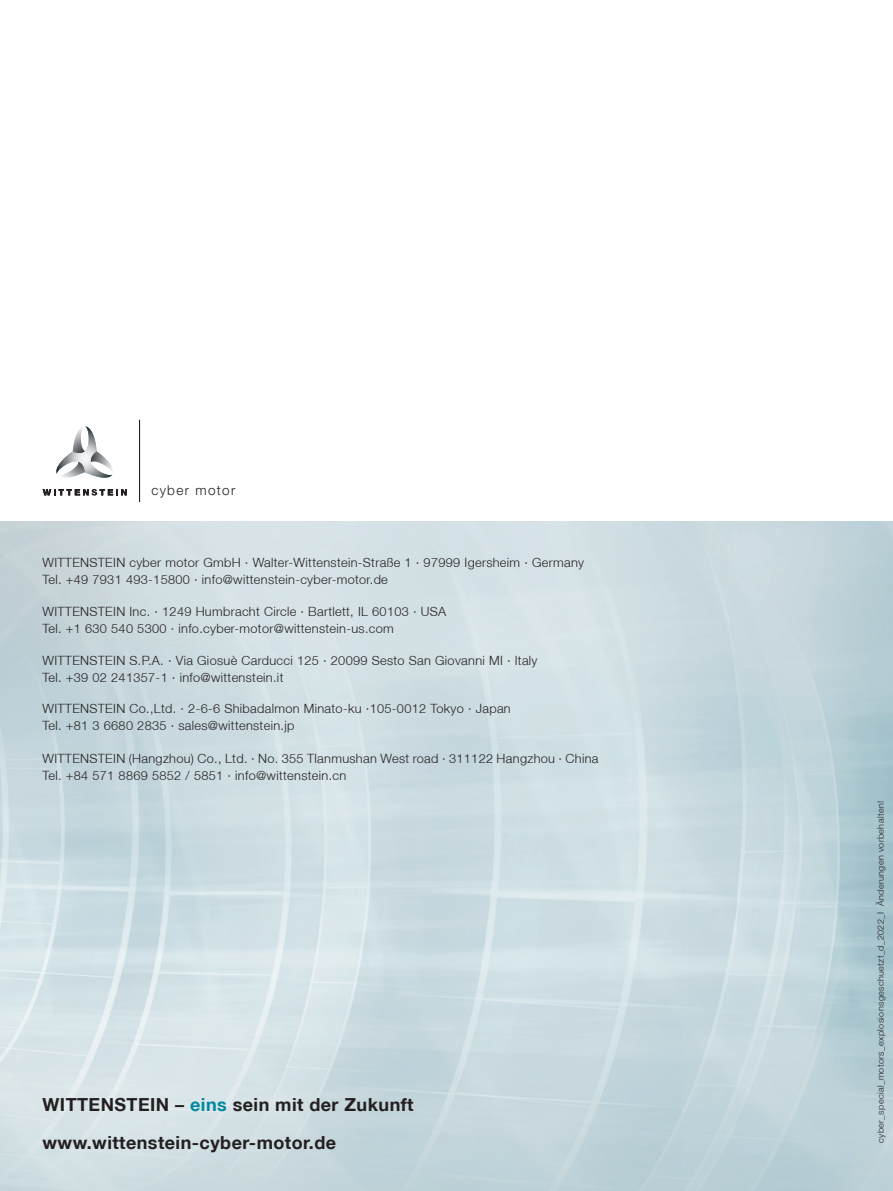
<style>
.page{position:relative;width:893px;height:1191px;background:#fff}
.page>*{position:absolute;margin:0;border:0;box-sizing:border-box;transform-origin:0 0}
.t1{font:700 18px/37.3px "Helvetica Neue LT";letter-spacing:.025em;color:#231f20}
.t2{font:300 13.5px "Helvetica Neue LT";letter-spacing:.1em;color:#231f20}
.t3{font:300 12.75px/17px "Helvetica Neue LT";letter-spacing:.025em;color:#231f20}
.t4{font:300 9px "Helvetica Neue LT";letter-spacing:.04em;color:#231f20}
.s1{color:#00889f}
</style>
<div class="page">
<img style="left:0;top:521px;width:893px;height:670px">
<svg style="left:43px;top:489px;width:84px;height:6px"></svg>
<hr style="left:139px;top:420px;width:1px;height:82px;background:#231f20">
<svg style="left:57px;top:426px;width:56px;height:52px"></svg>
<p class="t2" style="left:151px;top:482px;width:86px">cyber motor</p>
<p class="t3" style="left:43px;top:554px;width:543px">WITTENSTEIN cyber motor GmbH · Walter-Wittenstein-Straße 1 · 97999 Igersheim · Germany<br>Tel. +49 7931 493-15800 · info@wittenstein-cyber-motor.de</p>
<p class="t3" style="left:43px;top:603px;width:405px">WITTENSTEIN Inc. · 1249 Humbracht Circle · Bartlett, IL 60103 · USA<br>Tel. +1 630 540 5300 · info.cyber-motor@wittenstein-us.com</p>
<p class="t3" style="left:43px;top:651px;width:496px">WITTENSTEIN S.P.A. · Via Giosuè Carducci 125 · 20099 Sesto San Giovanni MI · Italy<br>Tel. +39 02 241357-1 · info@wittenstein.it</p>
<p class="t3" style="left:43px;top:700px;width:470px">WITTENSTEIN Co.,Ltd. · 2-6-6 Shibadalmon Minato-ku ·105-0012 Tokyo · Japan<br>Tel. +81 3 6680 2835 · sales@wittenstein.jp</p>
<p class="t3" style="left:43px;top:749px;width:557px">WITTENSTEIN (Hangzhou) Co., Ltd. · No. 355 Tlanmushan West road · 311122 Hangzhou · China<br>Tel. +84 571 8869 5852 / 5851 · info@wittenstein.cn</p>
<h1 class="t1" style="left:43px;top:1086px;width:373px">WITTENSTEIN – <span class="s1">eins</span> sein mit der Zukunft www.wittenstein-cyber-motor.de</h1>
<p class="t4" style="left:875px;top:1142px;width:343px;rotate:-90deg">cyber_special_motors_explosionsgeschuetzt_d_2022_I Änderungen vorbehalten!</p>
</div>
